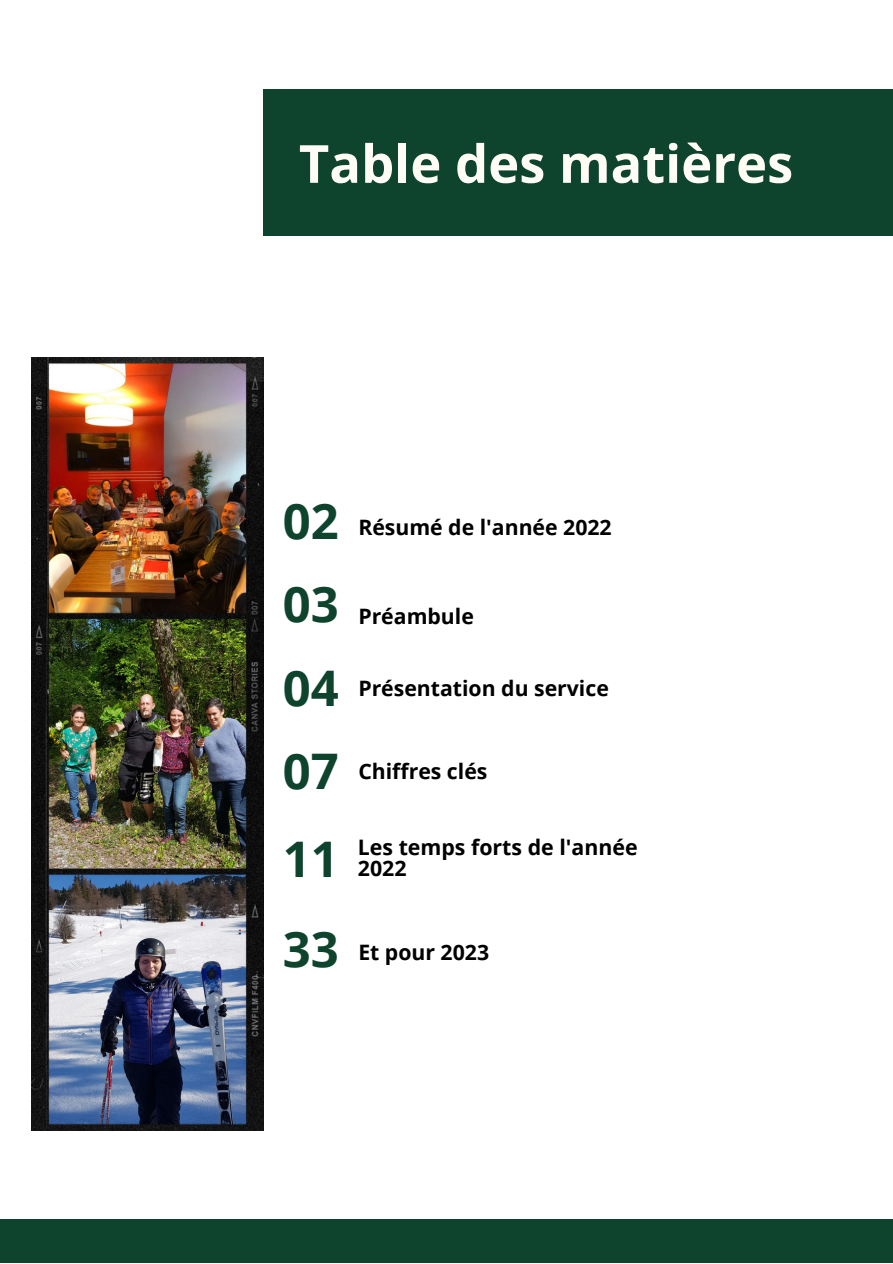
<style>
.page{position:relative;width:893px;height:1264px;background:#fff}
.page>*{position:absolute;margin:0;border:0;box-sizing:border-box;transform-origin:0 0}
.t1{font:700 52.5px "Open Sans";color:#fffcf5}
.t2{font:700 49.05px/83.4px "Open Sans";color:#0e442d;text-align:justify}
.t3{font:700 21.3px/21.3px "Open Sans";color:#000}
</style>
<div class="page">
<div style="left:0;top:1219px;width:892px;height:43px;background:#0e442d"></div>
<div style="left:263px;top:89px;width:629px;height:146px;background:#0e442d"></div>
<img style="left:32px;top:357px;width:231px;height:773px">
<h1 class="t1" style="left:299px;top:127px;width:496px">Table des matières</h1>
<h2 class="t2" style="left:283px;top:478px;width:57px">02<br>03<br>04<br>07</h2>
<p class="t3" style="left:358px;top:516px;width:255px">Résumé de l'année 2022</p>
<p class="t3" style="left:358px;top:604px;width:117px">Préambule</p>
<p class="t3" style="left:358px;top:676px;width:252px">Présentation du service</p>
<p class="t3" style="left:358px;top:760px;width:131px">Chiffres clés</p>
<h2 class="t2" style="left:283px;top:812px;width:57px;line-height:90.3px">11<br>33</h2>
<p class="t3" style="left:358px;top:836px;width:281px">Les temps forts de l'année<br>2022</p>
<p class="t3" style="left:358px;top:940px;width:132px">Et pour 2023</p>
</div>
